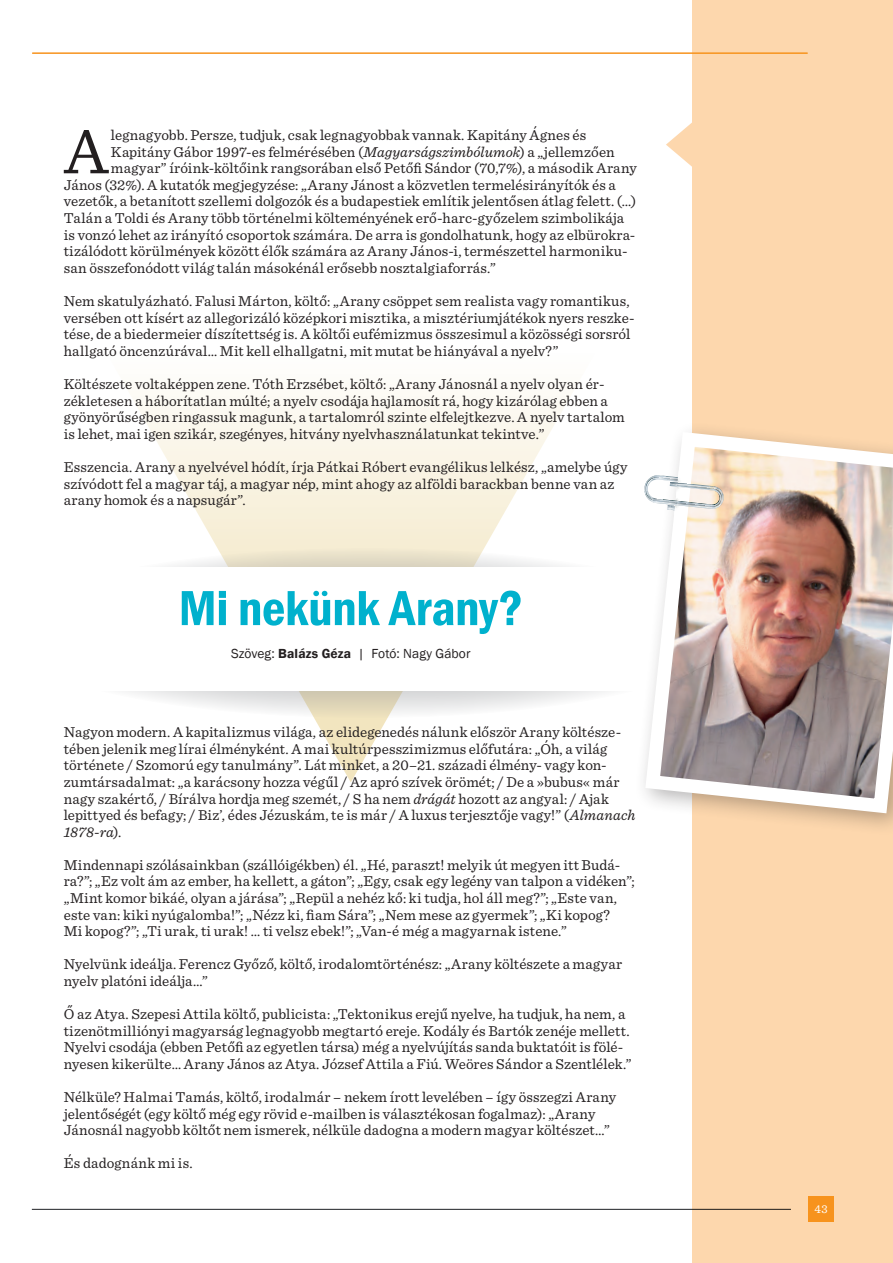
<style>
.page{position:relative;width:893px;height:1263px;background:#fff}
.page>*{position:absolute;margin:0;border:0;box-sizing:border-box;transform-origin:0 0}
.Body_text{font:65.85px "Sentinel";color:#231f20}
.Cím_32pt{font:600 condensed 51px "Franklin Gothic";letter-spacing:-.005em;color:#00b1cd}
.Body_text_1_sor_fölé{font:15px/16.6px "Sentinel";letter-spacing:.005em;color:#231f20}
.Body_text-2{font:15px "Sentinel";letter-spacing:.01em;color:#231f20}
.Szerző{font:13.5px "Franklin Gothic";letter-spacing:.005em;color:#231f20}
.t1{font:12px "Sentinel";color:#fff}
.s1{font-style:italic}
.s2{font-weight:600}
</style>
<div class="page">
<svg style="left:132px;top:396px;width:438px;height:386px"></svg>
<svg style="left:0;top:548px;width:734px;height:170px"></svg>
<div style="left:0;top:568px;width:693px;height:123px;background:#fff"></div>
<div style="left:692px;top:0;width:201px;height:1263px;background:#fdd7ad"></div>
<hr style="left:33px;top:52px;width:774px;height:2px;background:#f7931d">
<div style="left:808px;top:1197px;width:26px;height:25px;background:#f7931d"></div>
<hr style="left:32px;top:1209px;width:759px;height:1px;background:#808285">
<div style="left:634px;top:420px;width:259px;height:417px;background:#231f20;opacity:.33"></div>
<img style="left:638px;top:425px;width:255px;height:396px">
<svg style="left:666px;top:122px;width:26px;height:45px"></svg>
<svg style="left:644px;top:470px;width:80px;height:48px"></svg>
<p class="Body_text" style="left:64px;top:102px;width:46px">A</p>
<p class="Body_text-2" style="left:111px;top:124px;width:477px">legnagyobb. Persze, tudjuk, csak legnagyobbak vannak. Kapitány Ágnes és</p>
<p class="Body_text-2" style="left:111px;top:140px;width:505px">Kapitány Gábor 1997-es felmérésében (<span class="s1">Magyarságszimbólumok</span>) a „jellemzően</p>
<p class="Body_text-2" style="left:111px;top:157px;width:527px">magyar” íróink-költőink rangsorában első Petőfi Sándor (70,7%), a második Arany</p>
<p class="Body_text-2" style="left:64px;top:174px;width:553px">János (32%). A kutatók megjegyzése: „Arany Jánost a közvetlen termelésirányítók és a</p>
<p class="Body_text-2" style="left:64px;top:190px;width:574px">vezetők, a betanított szellemi dolgozók és a budapestiek említik jelentősen átlag felett. (…)</p>
<p class="Body_text-2" style="left:64px;top:207px;width:562px">Talán a Toldi és Arany több történelmi költeményének erő-harc-győzelem szimbolikája</p>
<p class="Body_text-2" style="left:64px;top:223px;width:573px">is vonzó lehet az irányító csoportok számára. De arra is gondolhatunk, hogy az elbürokra-</p>
<p class="Body_text-2" style="left:64px;top:240px;width:565px">tizálódott körülmények között élők számára az Arany János-i, természettel harmoniku-</p>
<p class="Body_text-2" style="left:64px;top:257px;width:434px">san összefonódott világ talán másokénál erősebb nosztalgiaforrás.”</p>
<p class="Body_text_1_sor_fölé" style="left:64px;top:292px;width:572px">Nem skatulyázható. Falusi Márton, költő: „Arany csöppet sem realista vagy romantikus, versében ott kísért az allegorizáló középkori misztika, a misztériumjátékok nyers reszke&shy;tése, de a biedermeier díszítettség is. A költői eufémizmus összesimul a közösségi sorsról hallgató öncenzúrával… Mit kell elhallgatni, mit mutat be hiányával a nyelv?”</p>
<p class="Body_text_1_sor_fölé" style="left:64px;top:375px;width:563px">Költészete voltaképpen zene. Tóth Erzsébet, költő: „Arany Jánosnál a nyelv olyan ér&shy;zékletesen a háborítatlan múlté; a nyelv csodája hajlamosít rá, hogy kizárólag ebben a gyönyörűségben ringassuk magunk, a tartalomról szinte elfelejtkezve. A nyelv tartalom is lehet, mai igen szikár, szegényes, hitvány nyelvhasználatunkat tekintve.”</p>
<p class="Body_text_1_sor_fölé" style="left:64px;top:458px;width:565px">Esszencia. Arany a nyelvével hódít, írja Pátkai Róbert evangélikus lelkész, „amelybe úgy szívódott fel a magyar táj, a magyar nép, mint ahogy az alföldi barackban benne van az arany homok és a napsugár”.</p>
<p class="Cím_32pt" style="left:179px;top:574px;width:346px">Mi nekünk Arany?</p>
<p class="Szerző" style="left:231px;top:645px;width:241px">Szöveg: <span class="s2">Balázs Géza</span> | Fotó: Nagy Gábor</p>
<p class="Body_text_1_sor_fölé" style="left:64px;top:723px;width:573px">Nagyon modern. A kapitalizmus világa, az elidegenedés nálunk először Arany költésze&shy;tében jelenik meg lírai élményként. A mai kultúrpesszimizmus előfutára: „Óh, a világ története / Szomorú egy tanulmány”. Lát minket, a 20–21. századi élmény- vagy kon&shy;zumtársadalmat: „a karácsony hozza végűl / Az apró szívek örömét; / De a »bubus« már nagy szakértő, / Bírálva hordja meg szemét, / S ha nem <span class="s1">drágát</span> hozott az angyal: / Ajak lepittyed és befagy; / Biz’, édes Jézuskám, te is már / A luxus terjesztője vagy!” (<span class="s1">Almanach 1878-ra</span>).</p>
<p class="Body_text_1_sor_fölé" style="left:64px;top:856px;width:572px">Mindennapi szólásainkban (szállóigékben) él. „Hé, paraszt! melyik út megyen itt Budá&shy;ra?”; „Ez volt ám az ember, ha kellett, a gáton”; „Egy, csak egy legény van talpon a vidéken”; „Mint komor bikáé, olyan a járása”; „Repül a nehéz kő: ki tudja, hol áll meg?”; „Este van, este van: kiki nyúgalomba!”; „Nézz ki, fiam Sára”; „Nem mese az gyermek”; „Ki kopog?<br>Mi kopog?”; „Ti urak, ti urak! … ti velsz ebek!”; „Van-é még a magyarnak istene.”</p>
<p class="Body_text_1_sor_fölé" style="left:64px;top:955px;width:560px">Nyelvünk ideálja. Ferencz Győző, költő, irodalomtörténész: „Arany költészete a magyar nyelv platóni ideálja…”</p>
<p class="Body_text_1_sor_fölé" style="left:64px;top:1005px;width:569px">Ő az Atya. Szepesi Attila költő, publicista: „Tektonikus erejű nyelve, ha tudjuk, ha nem, a tizenötmilliónyi magyarság legnagyobb megtartó ereje. Kodály és Bartók zenéje mellett.<br>Nyelvi csodája (ebben Petőfi az egyetlen társa) még a nyelvújítás sanda buktatóit is fölé&shy;nyesen kikerülte… Arany János az Atya. József Attila a Fiú. Weöres Sándor a Szentlélek.”</p>
<p class="Body_text_1_sor_fölé" style="left:64px;top:1088px;width:554px">Nélküle? Halmai Tamás, költő, irodalmár – nekem írott levelében – így összegzi Arany jelentőségét (egy költő még egy rövid e-mailben is választékosan fogalmaz): „Arany<br>Jánosnál nagyobb költőt nem ismerek, nélküle dadogna a modern magyar költészet…”</p>
<p class="Body_text_1_sor_fölé" style="left:64px;top:1154px;width:130px">És dadognánk mi is.</p>
<p class="t1" style="left:814px;top:1200px;width:15px">43</p>
</div>
